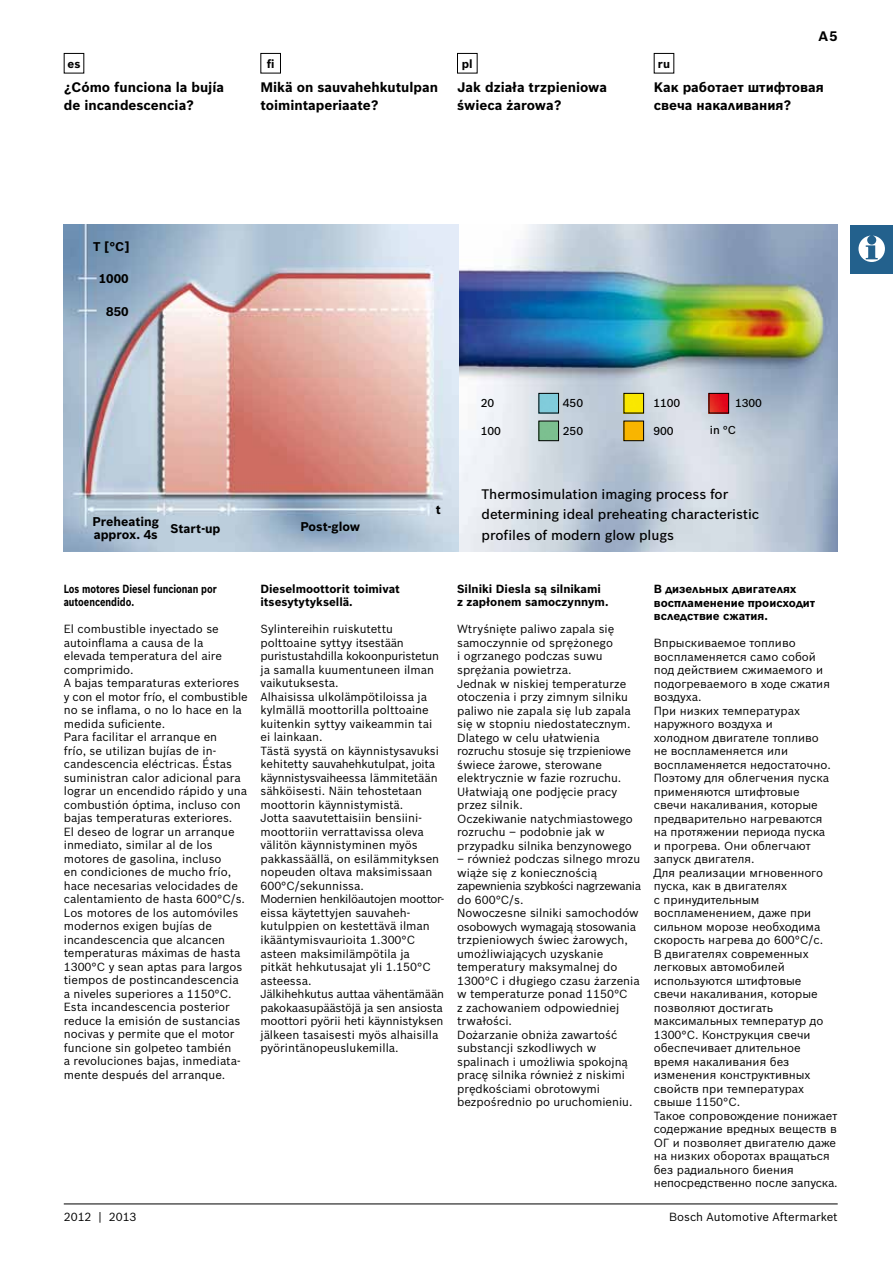
<style>
.page{position:relative;width:893px;height:1263px;background:#fff}
.page>*{position:absolute;margin:0;border:0;box-sizing:border-box;transform-origin:0 0}
.t1{font:700 13.5px/18.3px "Bosch Sans";color:#000}
.t2{font:500 13.5px/20.4px "Bosch Sans";letter-spacing:-.005em;color:#000}
.t3{font:700 12.45px/12.5px "Bosch Sans";color:#000}
.t4{font:11.55px/13.5px "Bosch Sans";color:#000}
.t5{font:700 11.55px/13.5px "Bosch Sans";color:#000}
.t6{font:700 11.55px/13.5px "Bosch Sans";color:#000;scale:.8 1}
.t7{font:500 11.25px "Bosch Sans";letter-spacing:-.005em;color:#000}
</style>
<div class="page">
<hr style="left:64px;top:1203px;width:774px;height:1px;background:#000">
<div style="left:850px;top:225px;width:43px;height:48px;background:#23618d"></div>
<svg style="left:858px;top:236px;width:27px;height:26px"></svg>
<div style="left:64px;top:53px;width:20px;height:20px;border:1px solid #000"></div>
<div style="left:260px;top:53px;width:21px;height:20px;border:1px solid #000"></div>
<div style="left:457px;top:53px;width:20px;height:20px;border:1px solid #000"></div>
<div style="left:654px;top:53px;width:20px;height:20px;border:1px solid #000"></div>
<img style="left:458px;top:225px;width:380px;height:326px">
<img style="left:540px;top:395px;width:17px;height:16px">
<div style="left:538px;top:393px;width:21px;height:20px;border:1px solid #000"></div>
<img style="left:540px;top:423px;width:17px;height:16px">
<div style="left:538px;top:421px;width:21px;height:20px;border:1px solid #000"></div>
<img style="left:626px;top:395px;width:16px;height:16px">
<div style="left:624px;top:393px;width:20px;height:20px;border:1px solid #000"></div>
<img style="left:626px;top:423px;width:16px;height:16px">
<div style="left:624px;top:421px;width:20px;height:20px;border:1px solid #000"></div>
<img style="left:711px;top:395px;width:16px;height:16px">
<div style="left:709px;top:393px;width:20px;height:20px;border:1px solid #000"></div>
<svg style="left:64px;top:225px;width:394px;height:326px;background:#c6b7bc"></svg>
<p class="t5" style="left:68px;top:57px;width:14px">es</p>
<p class="t1" style="left:64px;top:78px;width:162px">¿Cómo funciona la bujía de incandescencia?</p>
<p class="t5" style="left:267px;top:57px;width:9px">fi</p>
<p class="t1" style="left:260px;top:78px;width:179px">Mikä on sauvahehkutulpan toimintaperiaate?</p>
<p class="t5" style="left:462px;top:57px;width:12px">pl</p>
<p class="t1" style="left:457px;top:78px;width:151px">Jak działa trzpieniowa świeca żarowa?</p>
<p class="t5" style="left:658px;top:57px;width:14px">ru</p>
<p class="t1" style="left:654px;top:78px;width:172px">Как работает штифтовая свеча накаливания?</p>
<p class="t3" style="left:93px;top:240px;width:38px">T [°C]</p>
<p class="t3" style="left:99px;top:273px;width:31px">1000</p>
<p class="t3" style="left:106px;top:305px;width:24px">850</p>
<p class="t7" style="left:563px;top:395px;width:22px">450</p>
<p class="t7" style="left:481px;top:396px;width:15px">20</p>
<p class="t7" style="left:481px;top:424px;width:22px">100</p>
<p class="t7" style="left:563px;top:424px;width:22px">250</p>
<p class="t7" style="left:653px;top:395px;width:28px">1100</p>
<p class="t7" style="left:735px;top:395px;width:28px">1300</p>
<p class="t7" style="left:710px;top:423px;width:28px">in °C</p>
<p class="t7" style="left:653px;top:424px;width:22px">900</p>
<p class="t3" style="left:92px;top:516px;width:130px">Preheating<br>approx. 4s Start-up</p>
<p class="t3" style="left:300px;top:520px;width:61px">Post-glow</p>
<p class="t3" style="left:436px;top:503px;width:7px">t</p>
<p class="t2" style="left:481px;top:484px;width:279px">Thermosimulation imaging process for determining ideal preheating characteristic profiles of modern glow plugs</p>
<p class="t6" style="left:64px;top:582px;width:193px">Los motores Diesel funcionan por autoencendido.</p>
<p class="t4" style="left:64px;top:622px;width:185px">El combustible inyectado se autoinflama a causa de la elevada temperatura del aire comprimido.<br>A bajas temparaturas exteriores y con el motor frío, el combustible no se inflama, o no lo hace en la medida suficiente.<br>Para facilitar el arranque en<br>frío, se utilizan bujías de in&shy;candescencia eléctricas. Éstas suministran calor adicional para lograr un encendido rápido y una combustión óptima, incluso con bajas temperaturas exteriores.<br>El deseo de lograr un arranque inmediato, similar al de los motores de gasolina, incluso<br>en condiciones de mucho frío, hace necesarias velocidades de calentamiento de hasta 600°C/s.<br>Los motores de los automóviles modernos exigen bujías de incandescencia que alcancen temperaturas máximas de hasta<br>1300°C y sean aptas para largos tiempos de postincandescencia a niveles superiores a 1150°C.<br>Esta incandescencia posterior reduce la emisión de sustancias nocivas y permite que el motor funcione sin golpeteo también<br>a revoluciones bajas, inmediata&shy;mente después del arranque.</p>
<p class="t5" style="left:260px;top:582px;width:141px">Dieselmoottorit toimivat itsesytytyksellä.</p>
<p class="t4" style="left:260px;top:622px;width:185px">Sylintereihin ruiskutettu polttoaine syttyy itsestään puristustahdilla kokoonpuristetun ja samalla kuumentuneen ilman vaikutuksesta.<br>Alhaisissa ulkolämpötiloissa ja kylmällä moottorilla polttoaine kuitenkin syttyy vaikeammin tai ei lainkaan.<br>Tästä syystä on käynnistysavuksi kehitetty sauvahehkutulpat, joita käynnistysvaiheessa lämmitetään sähköisesti. Näin tehostetaan moottorin käynnistymistä.<br>Jotta saavutettaisiin bensiini&shy;moottoriin verrattavissa oleva välitön käynnistyminen myös pakkassäällä, on esilämmityksen nopeuden oltava maksimissaan<br>600°C/sekunnissa.<br>Modernien henkilöautojen moottor&shy;eissa käytettyjen sauvaheh&shy;kutulppien on kestettävä ilman ikääntymisvaurioita 1.300°C asteen maksimilämpötila ja pitkät hehkutusajat yli 1.150°C asteessa.<br>Jälkihehkutus auttaa vähentämään pakokaasupäästöjä ja sen ansiosta moottori pyörii heti käynnistyksen jälkeen tasaisesti myös alhaisilla pyörintänopeuslukemilla.</p>
<p class="t5" style="left:457px;top:582px;width:153px">Silniki Diesla są silnikami z zapłonem samoczynnym.</p>
<p class="t4" style="left:457px;top:622px;width:177px">Wtryśnięte paliwo zapala się samoczynnie od sprężonego<br>i ogrzanego podczas suwu sprężania powietrza.<br>Jednak w niskiej temperaturze otoczenia i przy zimnym silniku paliwo nie zapala się lub zapala się w stopniu niedostatecznym.<br>Dlatego w celu ułatwienia rozruchu stosuje się trzpieniowe świece żarowe, sterowane elektrycznie w fazie rozruchu.<br>Ułatwiają one podjęcie pracy przez silnik.<br>Oczekiwanie natychmiastowego rozruchu – podobnie jak w przypadku silnika benzynowego</p>
<p class="t4" style="left:457px;top:852px;width:185px">– również podczas silnego mrozu wiąże się z koniecznością zapewnienia szybkości nagrzewania do 600°C/s.<br>Nowoczesne silniki samochodów osobowych wymagają stosowania trzpieniowych świec żarowych, umożliwiających uzyskanie temperatury maksymalnej do<br>1300°C i długiego czasu żarzenia w temperaturze ponad 1150°C<br>z zachowaniem odpowiedniej trwałości.<br>Dożarzanie obniża zawartość substancji szkodliwych w spalinach i umożliwia spokojną pracę silnika również z niskimi prędkościami obrotowymi bezpośrednio po uruchomieniu.</p>
<p class="t5" style="left:654px;top:582px;width:163px">В дизельных двигателях воспламенение происходит вследствие сжатия.</p>
<p class="t4" style="left:654px;top:636px;width:185px">Впрыскиваемое топливо воспламеняется само собой под действием сжимаемого и подогреваемого в ходе сжатия воздуха.<br>При низких температурах наружного воздуха и<br>холодном двигателе топливо<br>не воспламеняется или воспламеняется недостаточно.<br>Поэтому для облегчения пуска применяются штифтовые<br>свечи накаливания, которые предварительно нагреваются на протяжении периода пуска<br>и прогрева. Они облегчают запуск двигателя.<br>Для реализации мгновенного пуска, как в двигателях<br>с принудительным воспламенением, даже при сильном морозе необходима скорость нагрева до 600°C/с.<br>В двигателях современных легковых автомобилей используются штифтовые<br>свечи накаливания, которые позволяют достигать максимальных температур до<br>1300°C. Конструкция свечи обеспечивает длительное время накаливания без изменения конструктивных свойств при температурах свыше 1150°C.<br>Такое сопровождение понижает содержание вредных веществ в<br>ОГ и позволяет двигателю даже на низких оборотах вращаться без радиального биения непосредственно после запуска.</p>
<p class="t4" style="left:64px;top:1209px;width:74px">2012 | 2013</p>
<p class="t4" style="left:669px;top:1209px;width:170px">Bosch Automotive Aftermarket</p>
</div>
